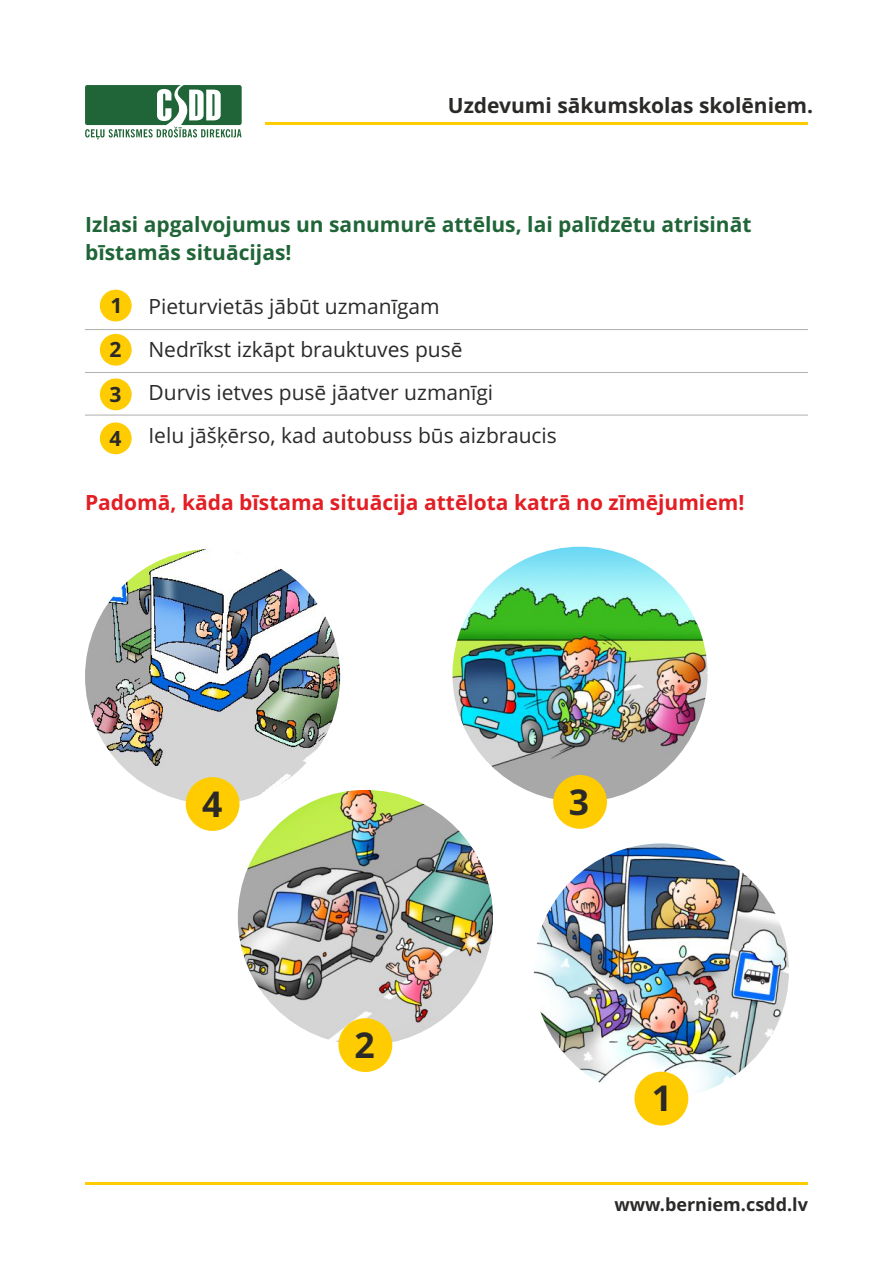
<style>
.page{position:relative;width:893px;height:1263px;background:#fff}
.page>*{position:absolute;margin:0;border:0;box-sizing:border-box;transform-origin:0 0}
.t1{font:700 35.55px "Open Sans";color:#2b2a29}
.t2{font:21px/42.9px "Open Sans";color:#2b2a29}
.t3{font:700 21px/28px "Open Sans";color:#206537}
.t4{font:700 21px "Open Sans";color:#e31e24}
.t5{font:700 21px/44.2px "Open Sans";color:#2b2a29;text-align:justify}
.t6{font:700 18px "Open Sans";color:#2b2a29}
</style>
<div class="page">
<hr style="left:265px;top:123px;width:543px;height:2px;background:#fecc00">
<svg style="left:85px;top:85px;width:157px;height:55px"></svg>
<hr style="left:85px;top:1182px;width:723px;height:3px;background:#fecc00">
<img style="left:534px;top:843px;width:255px;height:255px;border-radius:50%">
<img style="left:238px;top:790px;width:255px;height:255px;border-radius:50%">
<img style="left:85px;top:549px;width:255px;height:255px;border-radius:50%">
<img style="left:452px;top:547px;width:256px;height:255px;border-radius:50%">
<hr style="left:85px;top:329px;width:723px;height:1px;background:#b2b3b3">
<hr style="left:85px;top:372px;width:723px;height:1px;background:#b2b3b3">
<hr style="left:85px;top:414px;width:723px;height:2px;background:#b2b3b3">
<div style="left:100px;top:290px;width:32px;height:31px;background:#fecc00;border-radius:50%"></div>
<div style="left:100px;top:334px;width:32px;height:32px;background:#fecc00;border-radius:50%"></div>
<div style="left:100px;top:378px;width:32px;height:32px;background:#fecc00;border-radius:50%"></div>
<div style="left:100px;top:422px;width:32px;height:32px;background:#fecc00;border-radius:50%"></div>
<div style="left:634px;top:1072px;width:54px;height:53px;background:#fecc00;border-radius:50%"></div>
<div style="left:338px;top:1018px;width:54px;height:54px;background:#fecc00;border-radius:50%"></div>
<div style="left:553px;top:775px;width:54px;height:54px;background:#fecc00;border-radius:50%"></div>
<div style="left:186px;top:777px;width:54px;height:54px;background:#fecc00;border-radius:50%"></div>
<p class="t5" style="left:448px;top:85px;width:367px">Uzdevumi sākumskolas skolēniem.</p>
<p class="t3" style="left:85px;top:213px;width:668px">Izlasi apgalvojumus un sanumurē attēlus, lai palīdzētu atrisināt bīstamās situācijas!</p>
<p class="t2" style="left:148px;top:287px;width:410px">Pieturvietās jābūt uzmanīgam<br>Nedrīkst izkāpt brauktuves pusē<br>Durvis ietves pusē jāatver uzmanīgi<br>Ielu jāšķērso, kad autobuss būs aizbraucis</p>
<p class="t5" style="left:109px;top:285px;width:15px">1<br>2<br>3<br>4</p>
<p class="t4" style="left:85px;top:494px;width:661px">Padomā, kāda bīstama situācija attēlota katrā no zīmējumiem!</p>
<h1 class="t1" style="left:202px;top:789px;width:22px">4</h1>
<h1 class="t1" style="left:569px;top:787px;width:22px">3</h1>
<h1 class="t1" style="left:354px;top:1031px;width:22px">2</h1>
<h1 class="t1" style="left:652px;top:1084px;width:22px">1</h1>
<p class="t6" style="left:614px;top:1197px;width:195px">www.berniem.csdd.lv</p>
</div>
